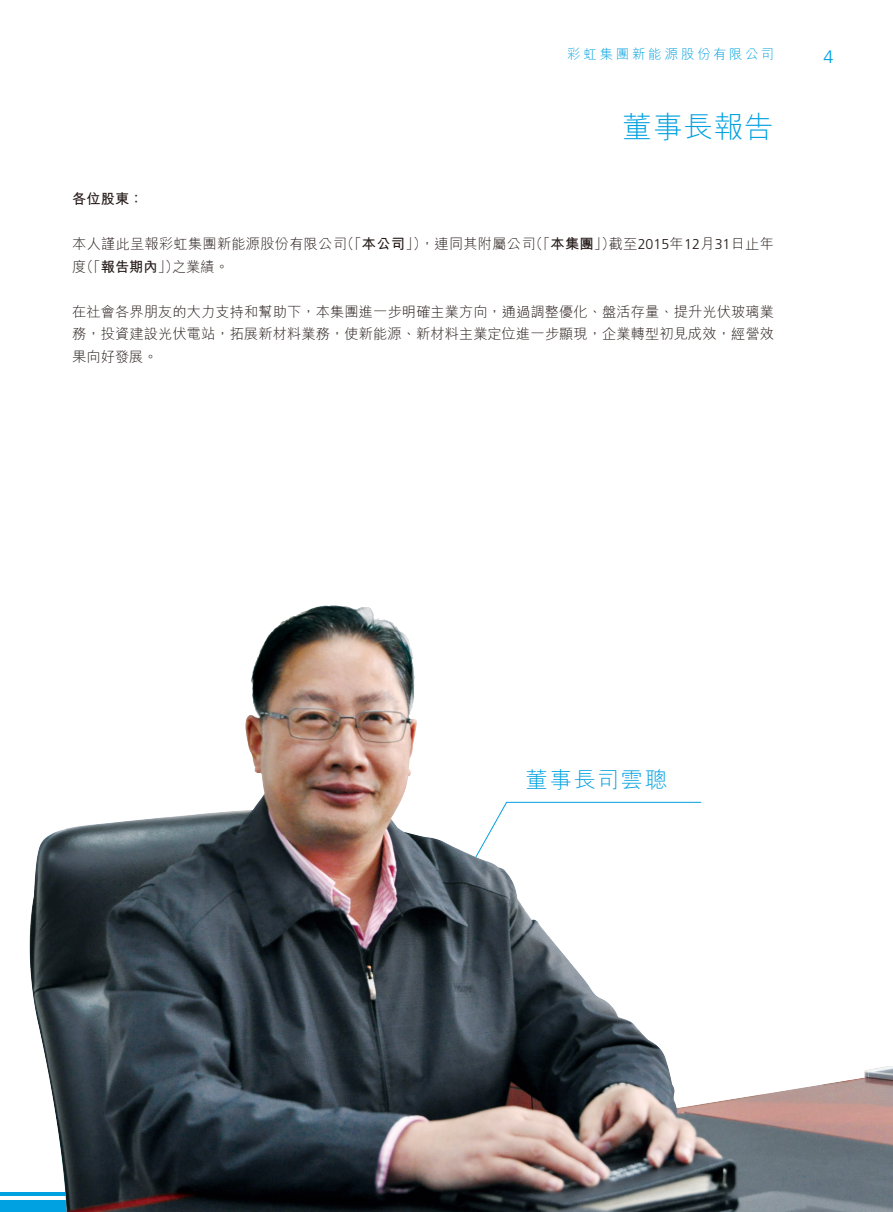
<style>
.page{position:relative;width:893px;height:1212px;background:#fff}
.page>*{position:absolute;margin:0;border:0;box-sizing:border-box;transform-origin:0 0}
.t1{font:300 30px "M Hei HK";letter-spacing:.015em;color:#00a1e0}
.t2{font:300 22.5px "M Hei HK";letter-spacing:.07em;color:#00a1e0}
.t3{font:300 18px "Frutiger LT Std";color:#00a1e0}
.t4{font:300 14.25px/22.5px "M Hei HK";letter-spacing:.005em;color:#231916}
.t5{font:300 14.25px "Frutiger LT Std";color:#231916}
.t6{font:700 14.25px "M Hei HK";color:#231916}
.t7{font:300 13.5px "M Hei HK";letter-spacing:.195em;color:#00a1e0}
.s1{font-weight:700}
.s2{font-family:"M Hei HK"}
</style>
<div class="page">
<img style="left:0;top:605px;width:893px;height:607px">
<p class="t7" style="left:567px;top:47px;width:208px">彩虹集團新能源股份有限公司</p>
<p class="t6" style="left:72px;top:188px;width:73px">各位股東：</p>
<h1 class="t1" style="left:622px;top:111px;width:153px">董事長報告</h1>
<p class="t4" style="left:340px;top:232px;width:88px">（「<span class="s1">本公司</span>」）</p>
<p class="t4" style="left:529px;top:232px;width:88px">（「<span class="s1">本集團</span>」）</p>
<p class="t4" style="left:420px;top:232px;width:117px">，連同其附屬公司</p>
<p class="t4" style="left:172px;top:232px;width:176px;text-indent:-100px">本人謹此呈報彩虹集團新能源股份有限公司之業績。</p>
<p class="t5" style="left:609px;top:236px;width:167px"><span class="s2">截至</span>2015<span class="s2">年</span>12<span class="s2">月</span>31<span class="s2">日止年</span></p>
<p class="t4" style="left:79px;top:255px;width:101px">（「<span class="s1">報告期內</span>」）</p>
<p class="t4" style="left:72px;top:255px;width:16px">度</p>
<p class="t4" style="left:72px;top:300px;width:703px;text-align:justify">在社會各界朋友的大力支持和幫助下，本集團進一步明確主業方向，通過調整優化、盤活存量、提升光伏玻璃業務，投資建設光伏電站，拓展新材料業務，使新能源、新材料主業定位進一步顯現，企業轉型初見成效，經營效果向好發展。</p>
<p class="t3" style="left:823px;top:46px;width:12px">4</p>
<h2 class="t2" style="left:525px;top:768px;width:143px">董事長司雲聰</h2>
</div>
